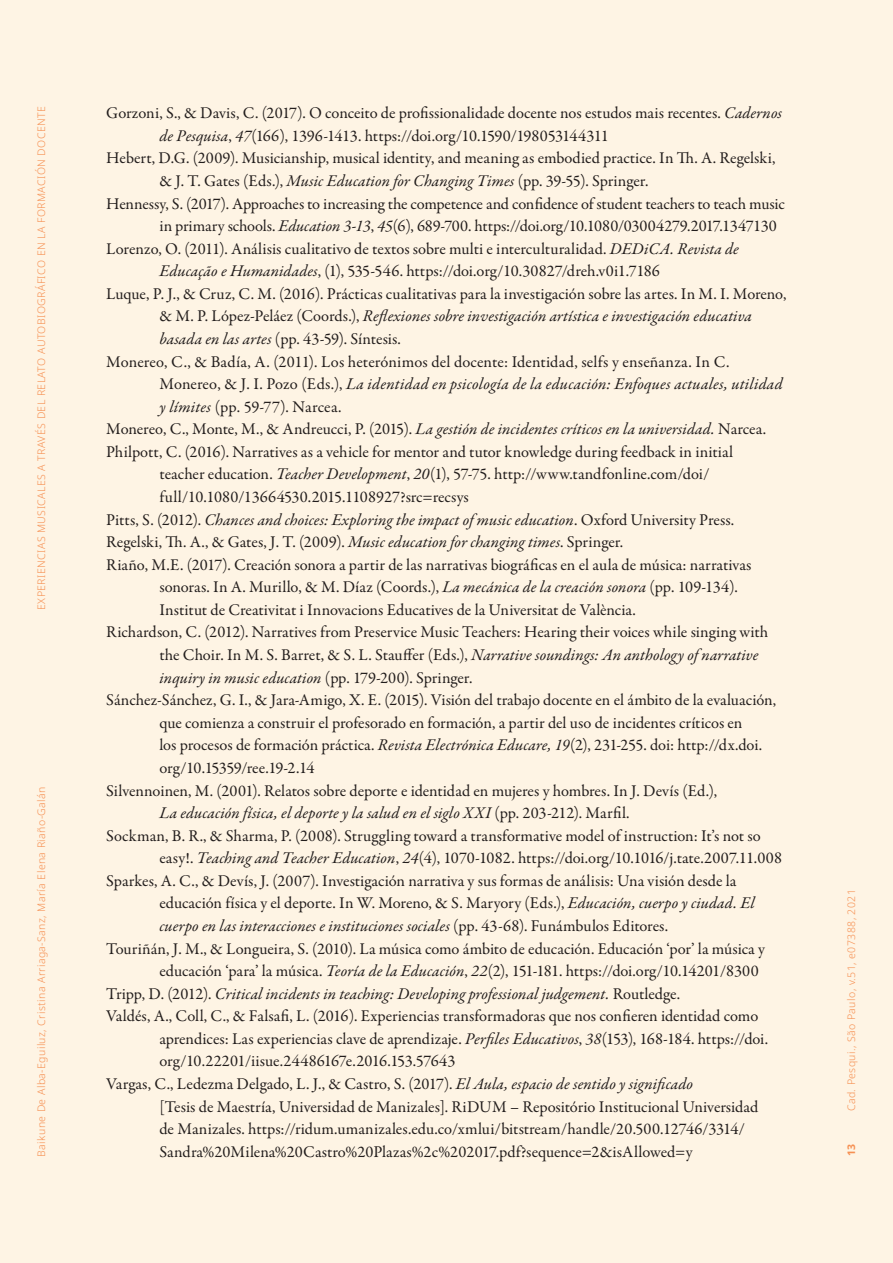
<style>
.page{position:relative;width:893px;height:1263px;background:#fef4e4}
.page>*{position:absolute;margin:0;border:0;box-sizing:border-box;transform-origin:0 0}
.bibliografia{font:16.5px/22.5px "Garamond Premr Pro";color:#231f20}
.bibliografia-2{font:italic 16.5px "Garamond Premr Pro";letter-spacing:.005em;color:#231f20}
.t1{font:300 10.5px "Noto Sans";letter-spacing:.04em;color:#f7975c}
.t2{font:700 10.5px "Noto Sans";color:#f7975c}
.s1{font-style:italic}
.s2{font-style:normal}
</style>
<div class="page">
<p class="t1" style="left:34px;top:610px;width:505px;rotate:-90deg">EXPERIENCIAS MUSICALES A TRAVÉS DEL RELATO AUTOBIOGRÁFICO EN LA FORMACIÓN DOCENTE</p>
<p class="t1" style="left:34px;top:1157px;width:372px;rotate:-90deg">Baikune De Alba-Eguiluz, Cristina Arriaga-Sanz, María Elena Riaño-Galán</p>
<p class="bibliografia" style="left:159px;top:102px;width:624px;text-indent:-53px">Gorzoni, S., &amp; Davis, C. (2017). O conceito de profissionalidade docente nos estudos mais recentes. <span class="s1">Cadernos de Pesquisa</span>, <span class="s1">47</span>(166), 1396-1413. https://doi.org/10.1590/198053144311</p>
<p class="bibliografia" style="left:159px;top:147px;width:617px;text-indent:-53px">Hebert, D.G. (2009). Musicianship, musical identity, and meaning as embodied practice. In Th. A. Regelski, &amp; J. T. Gates (Eds.), <span class="s1">Music Education for Changing Times</span> (pp. 39-55). Springer.</p>
<p class="bibliografia" style="left:159px;top:193px;width:627px;text-indent:-53px">Hennessy, S. (2017). Approaches to increasing the competence and confidence of student teachers to teach music in primary schools. <span class="s1">Education 3-13</span>, <span class="s1">45</span>(6), 689-700. https://doi.org/10.1080/03004279.2017.1347130</p>
<p class="bibliografia" style="left:159px;top:238px;width:581px;text-indent:-53px">Lorenzo, O. (2011). Análisis cualitativo de textos sobre multi e interculturalidad. <span class="s1">DEDiCA. Revista de<br>Educação e Humanidades</span>, (1), 535-546. https://doi.org/10.30827/dreh.v0i1.7186</p>
<p class="bibliografia" style="left:159px;top:283px;width:629px;text-indent:-53px">Luque, P. J., &amp; Cruz, C. M. (2016). Prácticas cualitativas para la investigación sobre las artes. In M. I. Moreno, &amp; M. P. López-Peláez (Coords.), <span class="s1">Reflexiones sobre investigación artística e investigación educativa basada en las artes</span> (pp. 43-59). Síntesis.</p>
<p class="bibliografia" style="left:159px;top:351px;width:625px;text-indent:-53px">Monereo, C., &amp; Badía, A. (2011). Los heterónimos del docente: Identidad, selfs y enseñanza. In C.<br>Monereo, &amp; J. I. Pozo (Eds.), <span class="s1">La identidad en psicología de la educación: Enfoques actuales, utilidad y límites</span> (pp. 59-77). Narcea.</p>
<p class="bibliografia" style="left:106px;top:418px;width:661px">Monereo, C., Monte, M., &amp; Andreucci, P. (2015). <span class="s1">La gestión de incidentes críticos en la universidad.</span> Narcea.</p>
<p class="bibliografia" style="left:159px;top:441px;width:575px;text-indent:-53px">Philpott, C. (2016). Narratives as a vehicle for mentor and tutor knowledge during feedback in initial teacher education. <span class="s1">Teacher Development</span>, <span class="s1">20</span>(1), 57-75. http://www.tandfonline.com/doi/ full/10.1080/13664530.2015.1108927?src=recsys</p>
<p class="bibliografia-2" style="left:106px;top:509px;width:630px"><span class="s2">Pitts, S. (2012).</span> Chances and choices: Exploring the impact of music education<span class="s2">. Oxford University Press.</span></p>
<p class="bibliografia" style="left:106px;top:531px;width:518px">Regelski, Th. A., &amp; Gates, J. T. (2009). <span class="s1">Music education for changing times</span>. Springer.</p>
<p class="bibliografia" style="left:159px;top:554px;width:594px;text-indent:-53px">Riaño, M.E. (2017). Creación sonora a partir de las narrativas biográficas en el aula de música: narrativas sonoras. In A. Murillo, &amp; M. Díaz (Coords.), <span class="s1">La mecánica de la creación sonora</span> (pp. 109-134).<br>Institut de Creativitat i Innovacions Educatives de la Universitat de València.</p>
<p class="bibliografia" style="left:159px;top:621px;width:610px;text-indent:-53px">Richardson, C. (2012). Narratives from Preservice Music Teachers: Hearing their voices while singing with the Choir. In M. S. Barret, &amp; S. L. Stauffer (Eds.), <span class="s1">Narrative soundings: An anthology of narrative inquiry in music education</span> (pp. 179-200). Springer.</p>
<p class="bibliografia" style="left:159px;top:689px;width:618px;text-indent:-53px">Sánchez-Sánchez, G. I., &amp; Jara-Amigo, X. E. (2015). Visión del trabajo docente en el ámbito de la evaluación, que comienza a construir el profesorado en formación, a partir del uso de incidentes críticos en<br>los procesos de formación práctica. <span class="s1">Revista Electrónica Educare, 19</span>(2), 231-255. doi: http://dx.doi. org/10.15359/ree.19-2.14</p>
<p class="bibliografia" style="left:159px;top:779px;width:559px;text-indent:-53px">Silvennoinen, M. (2001). Relatos sobre deporte e identidad en mujeres y hombres. In J. Devís (Ed.),<br><span class="s1">La educación física, el deporte y la salud en el siglo XXI</span> (pp. 203-212). Marfil.</p>
<p class="bibliografia" style="left:159px;top:825px;width:624px;text-indent:-53px">Sockman, B. R., &amp; Sharma, P. (2008). Struggling toward a transformative model of instruction: It’s not so easy!. <span class="s1">Teaching and Teacher Education</span>, <span class="s1">24</span>(4), 1070-1082. https://doi.org/10.1016/j.tate.2007.11.008</p>
<p class="bibliografia" style="left:159px;top:870px;width:597px;text-indent:-53px">Sparkes, A. C., &amp; Devís, J. (2007). Investigación narrativa y sus formas de análisis: Una visión desde la educación física y el deporte. In W. Moreno, &amp; S. Maryory (Eds.), <span class="s1">Educación, cuerpo y ciudad. El cuerpo en las interacciones e instituciones sociales</span> (pp. 43-68). Funámbulos Editores.</p>
<p class="bibliografia" style="left:159px;top:937px;width:607px;text-indent:-53px">Touriñán, J. M., &amp; Longueira, S. (2010). La música como ámbito de educación. Educación ‘por’ la música y educación ‘para’ la música. <span class="s1">Teoría de la Educación</span>, <span class="s1">22</span>(2), 151-181. https://doi.org/10.14201/8300</p>
<p class="bibliografia-2" style="left:106px;top:983px;width:576px"><span class="s2">Tripp, D. (2012).</span> Critical incidents in teaching: Developing professional judgement. <span class="s2">Routledge.</span></p>
<p class="bibliografia" style="left:159px;top:1005px;width:610px;text-indent:-53px">Valdés, A., Coll, C., &amp; Falsafi, L. (2016). Experiencias transformadoras que nos confieren identidad como aprendices: Las experiencias clave de aprendizaje. <span class="s1">Perfiles Educativos</span>, <span class="s1">38</span>(153), 168-184. https://doi. org/10.22201/iisue.24486167e.2016.153.57643</p>
<p class="bibliografia" style="left:159px;top:1073px;width:600px;text-indent:-53px">Vargas, C., Ledezma Delgado, L. J., &amp; Castro, S. (2017). <span class="s1">El Aula, espacio de sentido y significado<br></span>[Tesis de Maestría, Universidad de Manizales]. RiDUM – Repositório Institucional Universidad de Manizales. https://ridum.umanizales.edu.co/xmlui/bitstream/handle/20.500.12746/3314/ Sandra%20Milena%20Castro%20Plazas%2c%202017.pdf?sequence=2&amp;isAllowed=y</p>
<p class="t1" style="left:844px;top:1111px;width:224px;rotate:-90deg">Cad. Pesqui., São Paulo, v.51, e07388, 2021</p>
<p class="t2" style="left:844px;top:1155px;width:14px;rotate:-90deg">13</p>
</div>
